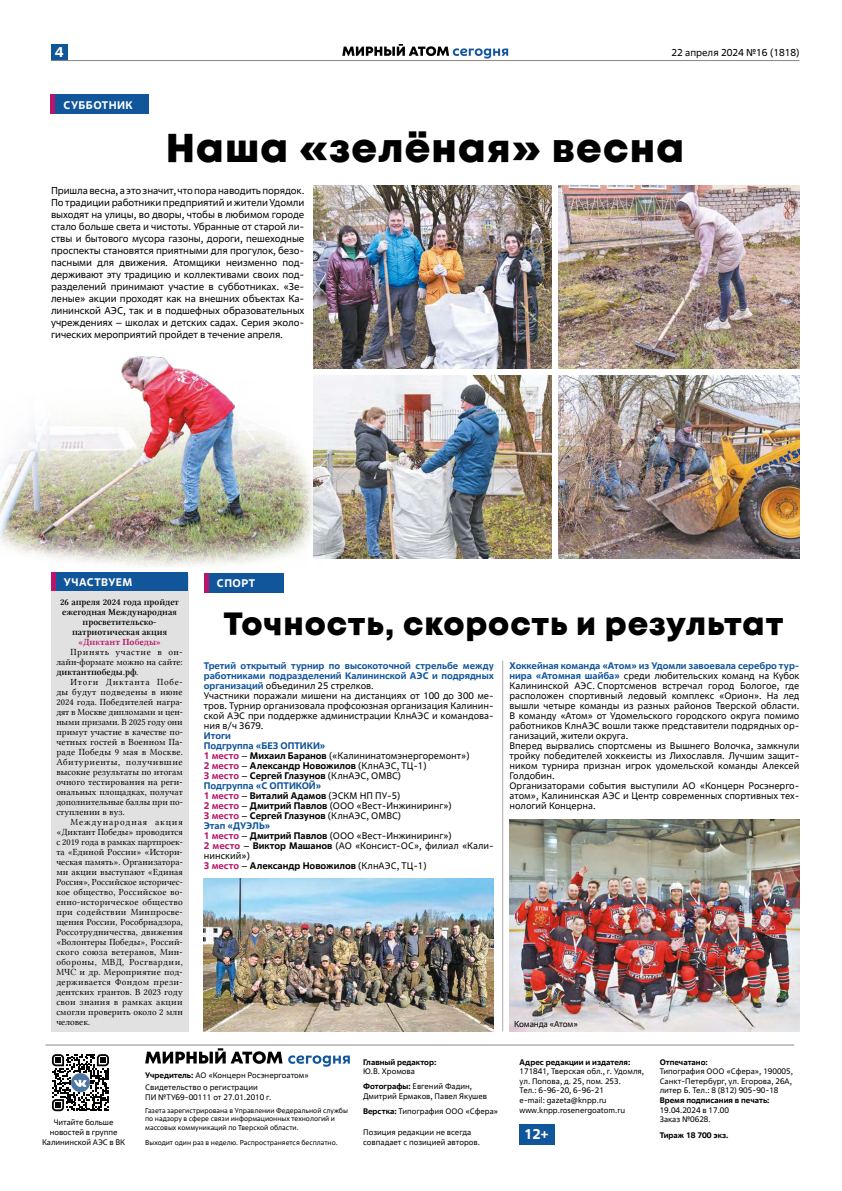
<style>
.page{position:relative;width:842px;height:1191px;background:#fff}
.page>*{position:absolute;margin:0;border:0;box-sizing:border-box;transform-origin:0 0}
.t1{font:40px "Mont Heavy DEMO";letter-spacing:.03em;color:#000}
.t2{font:32px "Mont Heavy DEMO";letter-spacing:.03em;color:#000}
.t3{font:700 14px "Rosatom";color:#fff}
.t4{font:700 11px "Rosatom";letter-spacing:.04em;color:#fff}
.t5{font:10px/12px "Rosatom";letter-spacing:-.01em;color:#000;text-align:justify}
.t6{font:9.5px/10px "Rosatom";color:#000}
.t7{font:9.5px/10px "Lin Libertine";color:#000;text-align:justify}
.t8{font:9.5px/10px "Lin Libertine Z";color:#000;text-align:center}
.t9{font:9.5px "Lin Libertine B";color:#b8166b}
.t10{font:8.5px "Rosatom";letter-spacing:-.02em;color:#000}
.t11{font:8px/9.6px "Rosatom";color:#000}
.t12{font:700 8px "Rosatom";color:#000}
.t13{font:7px/8.4px "Rosatom";color:#000}
.s1{font-weight:700;color:#11559b}
.s2{font-weight:700;color:#b8166b}
.s3{font-weight:700}
</style>
<div class="page">
<div style="left:51px;top:44px;width:17px;height:17px;background:#11559b"></div>
<svg style="left:342px;top:44px;width:166px;height:15px"></svg>
<hr style="left:51px;top:60px;width:748px;height:1px;background:#878787">
<div style="left:520px;top:1124px;width:35px;height:20px;background:#11559b"></div>
<svg style="left:288px;top:1055px;width:62px;height:11px"></svg>
<svg style="left:145px;top:1048px;width:137px;height:15px"></svg>
<svg style="left:52px;top:1054px;width:57px;height:57px"></svg>
<hr style="left:46px;top:1044px;width:748px;height:1px;background:#878787">
<div style="left:208px;top:573px;width:76px;height:20px;background:#11559b"></div>
<hr style="left:204px;top:573px;width:4px;height:20px;background:#b8166b">
<div style="left:55px;top:94px;width:94px;height:20px;background:#11559b"></div>
<hr style="left:51px;top:94px;width:4px;height:20px;background:#b8166b">
<div style="left:51px;top:575px;width:137px;height:456px;background:#e1e1e1"></div>
<div style="left:55px;top:573px;width:133px;height:18px;background:#11559b"></div>
<hr style="left:51px;top:573px;width:4px;height:18px;background:#b8166b">
<hr style="left:502px;top:660px;width:1px;height:371px;background:#acadad">
<img style="left:204px;top:878px;width:290px;height:153px">
<img style="left:509px;top:819px;width:290px;height:212px">
<img style="left:559px;top:376px;width:240px;height:182px">
<img style="left:323px;top:376px;width:229px;height:182px">
<img style="left:313px;top:186px;width:239px;height:182px">
<img style="left:559px;top:186px;width:240px;height:182px">
<img style="left:0;top:328px;width:323px;height:239px">
<h3 class="t3" style="left:55px;top:43px;width:10px">4</h3>
<p class="t5" style="left:671px;top:46px;width:130px">22 апреля 2024 №16 (1818)</p>
<p class="t4" style="left:64px;top:98px;width:71px">СУББОТНИК</p>
<h1 class="t1" style="left:166px;top:124px;width:520px">Наша «зелёная» весна</h1>
<p class="t5" style="left:51px;top:184px;width:255px">Пришла весна, а это значит, что пора наводить порядок.<br>По традиции работники предприятий и жители Удомли выходят на улицы, во дворы, чтобы в любимом городе стало больше света и чистоты. Убранные от старой ли&shy;ствы и бытового мусора газоны, дороги, пешеходные проспекты становятся приятными для прогулок, безо&shy;пасными для движения. Атомщики неизменно под&shy;держивают эту традицию и коллективами своих под&shy;разделений принимают участие в субботниках. «Зе&shy;леные» акции проходят как на внешних объектах Ка&shy;лининской АЭС, так и в подшефных образовательных учреждениях – школах и детских садах. Серия эколо&shy;гических мероприятий пройдет в течение апреля.</p>
<p class="t4" style="left:64px;top:575px;width:70px">УЧАСТВУЕМ</p>
<p class="t8" style="left:60px;top:597px;width:121px">26 апреля 2024 года пройдет ежегодная Международная просветительско&shy;патриотическая акция</p>
<p class="t9" style="left:78px;top:635px;width:85px">«Диктант Победы»</p>
<p class="t7" style="left:56px;top:646px;width:128px;text-align:right">Принять участие в он&shy;лайн-формате можно на сайте:</p>
<p class="t8" style="left:56px;top:667px;width:84px">диктантпобеды.рф.</p>
<p class="t7" style="left:56px;top:676px;width:128px;text-indent:14px">Итоги Диктанта Побе&shy;ды будут подведены в июне 2024 года. Победителей награ&shy;дят в Москве дипломами и цен&shy;ными призами. В 2025 году они примут участие в качестве по&shy;четных гостей в Военном Па&shy;раде Победы 9 мая в Москве.<br>Абитуриенты, получившие высокие результаты по итогам очного тестирования на реги&shy;ональных площадках, получат дополнительные баллы при по&shy;ступлении в вуз.</p>
<p class="t7" style="left:56px;top:816px;width:128px;text-indent:14px">Международная акция «Диктант Победы» проводится с 2019 года в рамках партпроек&shy;та «Единой России» «Истори&shy;ческая память». Организатора&shy;ми акции выступают «Единая Россия», Российское историчес&shy;кое общество, Российское во&shy;енно-историческое общество при содействии Минпросве&shy;щения России, Рособрнадзора, Россотрудничества, движения «Волонтеры Победы», Россий&shy;ского союза ветеранов, Мин&shy;обороны, МВД, Росгвардии, МЧС и др. Мероприятие под&shy;держивается Фондом прези&shy;дентских грантов. В 2023 году свои знания в рамках акции смогли проверить около 2 млн человек.</p>
<p class="t4" style="left:217px;top:576px;width:40px">СПОРТ</p>
<h2 class="t2" style="left:223px;top:604px;width:561px">Точность, скорость и результат</h2>
<p class="t6" style="left:204px;top:660px;width:291px"><span class="s1">Третий открытый турнир по высокоточной стрельбе между работниками подразделений Калининской АЭС и подрядных организаций</span> объединил 25 стрелков.<br>Участники поражали мишени на дистанциях от 100 до 300 ме&shy;тров. Турнир организовала профсоюзная организация Калинин&shy;ской АЭС при поддержке администрации КлнАЭС и командова&shy;ния в/ч 3679.</p>
<p class="t6" style="left:204px;top:730px;width:291px"><span class="s1">Итоги<br>Подгруппа «БЕЗ ОПТИКИ»<br></span><span class="s2">1 место</span> – <span class="s3">Михаил Баранов</span> («Калининатомэнергоремонт»)<br><span class="s2">2 место</span> – <span class="s3">Александр Новожилов</span> (КлнАЭС, ТЦ‑ 1)<br><span class="s2">3 место</span> – <span class="s3">Сергей Глазунов</span> (КлнАЭС, ОМВС)<br><span class="s1">Подгруппа «С ОПТИКОЙ»<br></span><span class="s2">1 место</span> – <span class="s3">Виталий Адамов</span> (ЭСКМ НП ПУ‑ 5)<br><span class="s2">2 место</span> – <span class="s3">Дмитрий Павлов</span> (ООО «Вест-Инжиниринг»)<br><span class="s2">3 место</span> – <span class="s3">Сергей Глазунов</span> (КлнАЭС, ОМВС)<br><span class="s1">Этап «ДУЭЛЬ»<br></span><span class="s2">1 место</span> – <span class="s3">Дмитрий Павлов</span> (ООО «Вест-Инжиниринг»)<br><span class="s2">2 место</span> – <span class="s3">Виктор Машанов</span> (АО «Консист-ОС», филиал «Кали&shy;нинский»)<br><span class="s2">3 место</span> – <span class="s3">Александр Новожилов</span> (КлнАЭС, ТЦ‑ 1)</p>
<p class="t6" style="left:509px;top:660px;width:291px"><span class="s1">Хоккейная команда «Атом» из Удомли завоевала серебро тур&shy;нира «Атомная шайба»</span> среди любительских команд на Кубок Калининской АЭС. Спортсменов встречал город Бологое, где расположен спортивный ледовый комплекс «Орион». На лед вышли четыре команды из разных районов Тверской области.<br>В команду «Атом» от Удомельского городского округа помимо работников КлнАЭС вошли также представители подрядных ор&shy;ганизаций, жители округа.<br>Вперед вырвались спортсмены из Вышнего Волочка, замкнули тройку победителей хоккеисты из Лихославля. Лучшим защит&shy;ником турнира признан игрок удомельской команды Алексей Голдобин.<br>Организаторами события выступили АО «Концерн Росэнерго&shy;атом», Калининская АЭС и Центр современных спортивных тех&shy;нологий Концерна.</p>
<p class="t10" style="left:514px;top:1019px;width:65px">Команда «Атом»</p>
<p class="t12" style="left:363px;top:1056px;width:75px">Главный редактор:</p>
<p class="t11" style="left:363px;top:1063px;width:111px;line-height:15.3px">Ю.В. Хромова<br><span class="s3">Фотографы:</span> Евгений Фадин,</p>
<p class="t11" style="left:363px;top:1088px;width:137px;line-height:15.3px">Дмитрий Ермаков, Павел Якушев<br><span class="s3">Верстка:</span> Типография ООО «Сфера»</p>
<p class="t11" style="left:145px;top:1070px;width:165px"><span class="s3">Учредитель:</span> АО «Концерн Росэнергоатом»</p>
<p class="t13" style="left:145px;top:1106px;width:204px">Газета зарегистрирована в Управлении Федеральной службы по надзору в сфере связи информационных технологий и массовых коммуникаций по Тверской области.</p>
<p class="t11" style="left:145px;top:1082px;width:128px">Свидетельство о регистрации<br>ПИ №ТУ69-00111 от 27.01.2010 г.</p>
<p class="t13" style="left:145px;top:1138px;width:194px">Выходит один раз в неделю. Распространяется бесплатно.</p>
<p class="t11" style="left:42px;top:1117px;width:85px;text-align:center">Читайте больше новостей в группе<br>Калининской АЭС в ВК</p>
<p class="t11" style="left:363px;top:1127px;width:118px">Позиция редакции не всегда совпадает с позицией авторов.</p>
<p class="t12" style="left:520px;top:1056px;width:112px">Адрес редакции и издателя:</p>
<p class="t11" style="left:520px;top:1066px;width:126px">171841, Тверская обл., г. Удомля, ул. Попова, д. 25, пом. 253.<br>Тел.: 6-96-20, 6-96-21<br>e-mail: gazeta@knpp.ru www.knpp.rosenergoatom.ru</p>
<h3 class="t3" style="left:524px;top:1125px;width:26px">12+</h3>
<p class="t12" style="left:660px;top:1056px;width:50px">Отпечатано:</p>
<p class="t11" style="left:660px;top:1066px;width:135px;text-align:justify">Типография ООО «Сфера», 190005, Санкт-Петербург, ул. Егорова, 26А, литер Б. Тел.: 8 (812) 905-90-18</p>
<p class="t12" style="left:660px;top:1095px;width:111px">Время подписания в печать:</p>
<p class="t11" style="left:660px;top:1104px;width:71px">19.04.2024 в 17.00<br>Заказ №0628.</p>
<p class="t12" style="left:660px;top:1130px;width:70px">Тираж 18 700 экз.</p>
</div>
